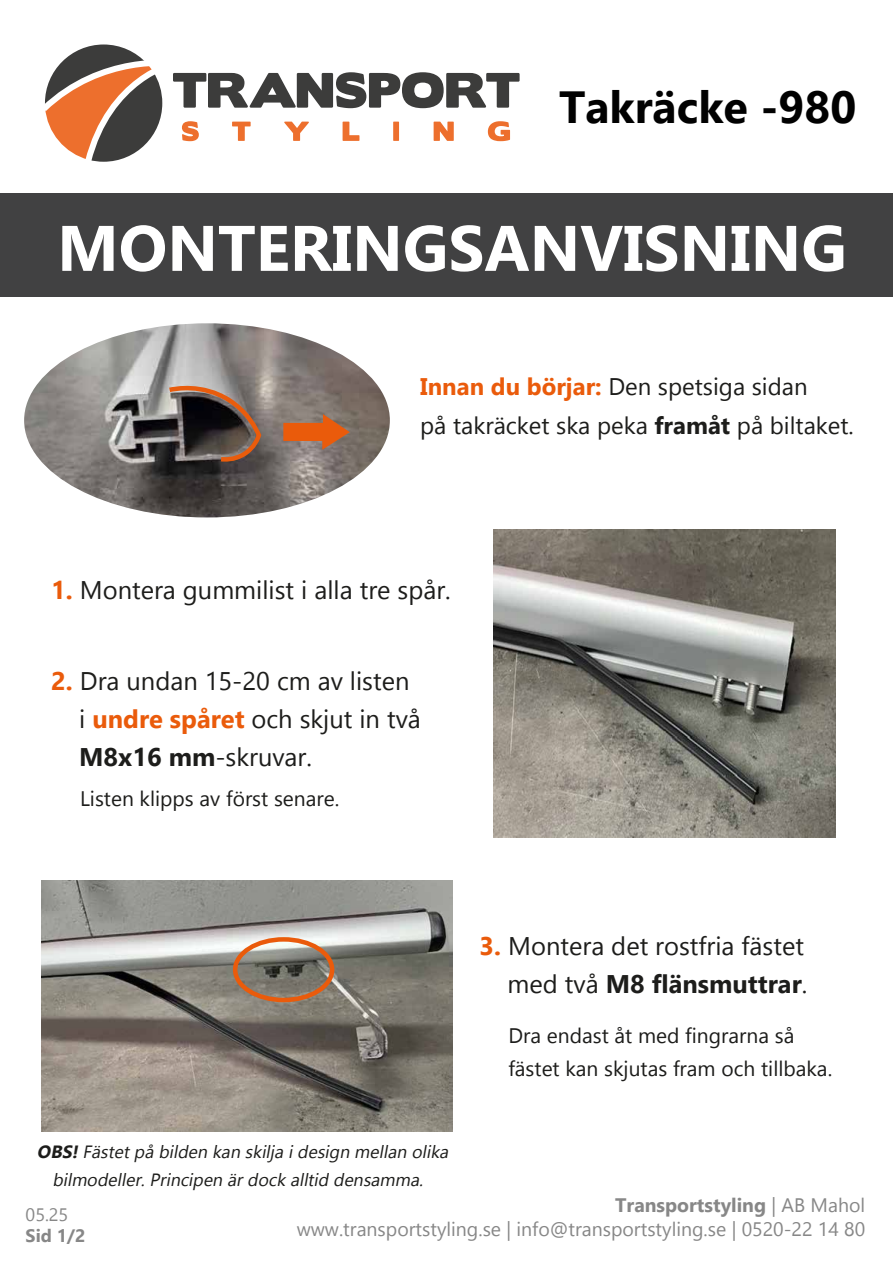
<style>
.page{position:relative;width:893px;height:1263px;background:#fff}
.page>*{position:absolute;margin:0;border:0;box-sizing:border-box;transform-origin:0 0}
.t1{font:700 64.2px "Gadugi";color:#fff}
.t2{font:700 45px "Gadugi";color:#010101}
.t3{font:25.5px/37.8px "Gadugi";color:#1d1d1b}
.t4{font:24px/39.6px "Gadugi";color:#1d1d1b}
.t5{font:21px/32.4px "Gadugi";color:#1d1d1b}
.t6{font:19.5px/23.4px "Gadugi";color:#878787;text-align:right}
.t7{font:700 18px "Gadugi";color:#878787}
.t8{font:18px "Gadugi";color:#878787}
.t9{font:italic 17.7px/28.3px "Gadugi";color:#1d1d1b;text-align:center}
.s1{font-weight:700;color:#ea5b0b}
.s2{font-weight:700}
</style>
<div class="page">
<svg style="left:45px;top:44px;width:475px;height:118px"></svg>
<div style="left:0;top:193px;width:893px;height:104px;background:#414142"></div>
<img style="left:493px;top:530px;width:342px;height:308px">
<img style="left:42px;top:880px;width:410px;height:251px">
<div style="left:233px;top:937px;width:101px;height:65px;border:4px solid #ea5b0b;border-radius:50%"></div>
<img style="left:24px;top:323px;width:366px;height:194px">
<svg style="left:283px;top:414px;width:67px;height:36px;background:#b76b41"></svg>
<svg style="left:164px;top:383px;width:100px;height:84px;background:#5e4f47"></svg>
<h2 class="t2" style="left:559px;top:80px;width:299px">Takräcke -980</h2>
<h1 class="t1" style="left:57px;top:209px;width:791px">MONTERINGSANVISNING</h1>
<p class="t4" style="left:420px;top:366px;width:435px"><span class="s1">Innan du börjar:</span> Den spetsiga sidan<br>på takräcket ska peka <span class="s2">framåt</span> på biltaket.</p>
<p class="t3" style="left:51px;top:570px;width:401px"><span class="s1">1.</span> Montera gummilist i alla tre spår.</p>
<p class="t3" style="left:79px;top:662px;width:343px;text-indent:-28px"><span class="s1">2.</span> Dra undan 15-20 cm av listen i <span class="s1">undre spåret</span> och skjut in två<br><span class="s2">M8x16 mm</span>-skruvar.</p>
<p class="t5" style="left:80px;top:782px;width:261px">Listen klipps av först senare.</p>
<p class="t9" style="left:37px;top:1137px;width:417px"><span class="s2">OBS!</span> Fästet på bilden kan skilja i design mellan olika bilmodeller. Principen är dock alltid densamma.</p>
<p class="t3" style="left:480px;top:927px;width:329px;text-align:right"><span class="s1">3.</span> Montera det rostfria fästet med två <span class="s2">M8 flänsmuttrar</span>.</p>
<p class="t5" style="left:508px;top:1019px;width:325px">Dra endast åt med fingrarna så fästet kan skjutas fram och tillbaka.</p>
<p class="t8" style="left:26px;top:1203px;width:44px">05.25</p>
<p class="t7" style="left:26px;top:1225px;width:61px">Sid 1/2</p>
<p class="t6" style="left:297px;top:1193px;width:570px"><span class="s2">Transportstyling</span> | AB Mahol<br>www.transportstyling.se | info@transportstyling.se | 0520-22 14 80</p>
</div>
